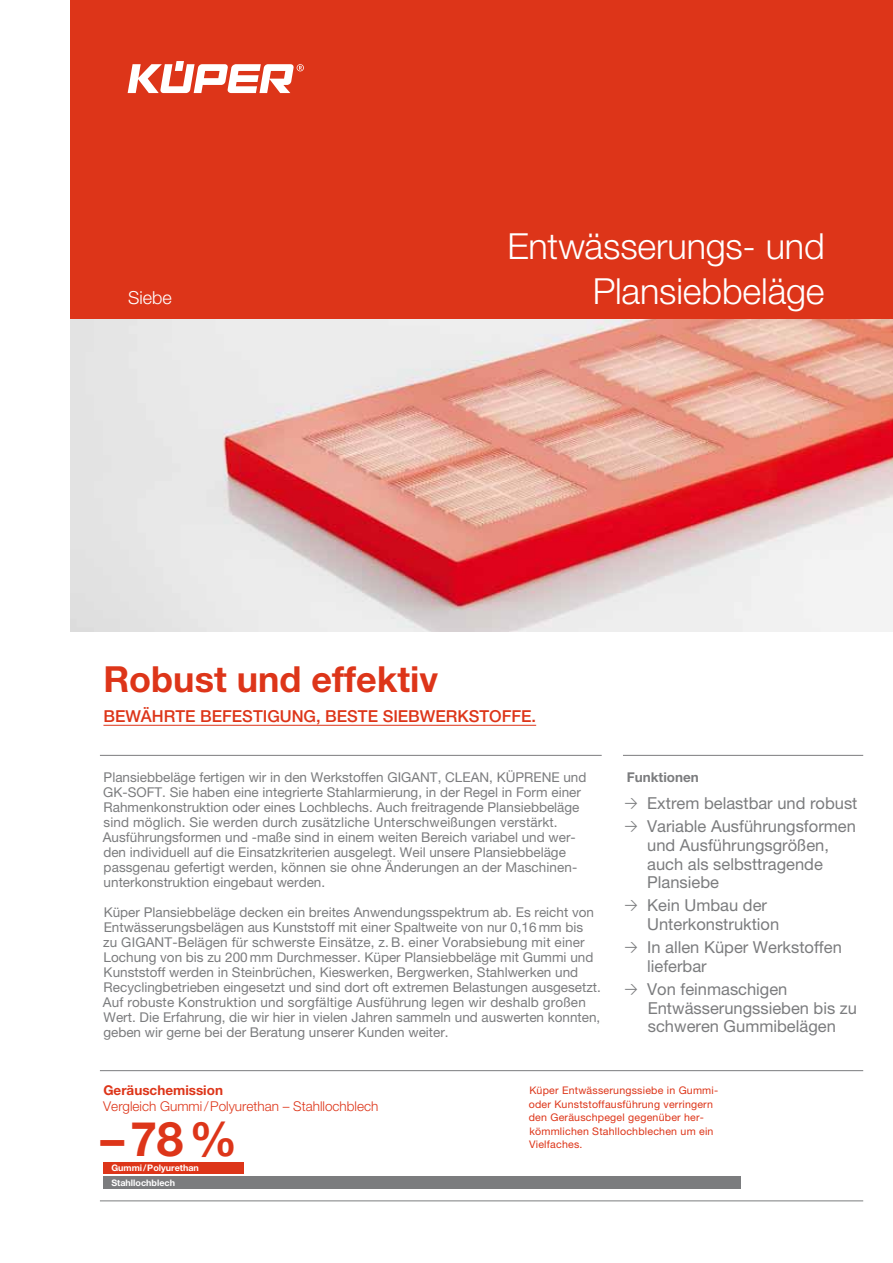
<style>
.page{position:relative;width:893px;height:1263px;background:#fff}
.page>*{position:absolute;margin:0;border:0;box-sizing:border-box;transform-origin:0 0}
.t1{font:700 47.7px "Helvetica Neue LT";color:#dd3519}
.t2{font:300 36px/45px "Helvetica Neue LT";letter-spacing:-.005em;color:#fff;text-align:right}
.t3{font:700 36px "Helvetica Neue LT";color:#dd3519}
.t4{font:300 18px "Helvetica Neue LT";color:#fff}
.t5{font:16.5px/18.8px "Helvetica Neue LT";color:#7b7c7e}
.t6{font:500 16.5px "Helvetica Neue LT";color:#dd3519}
.t7{font:13.5px/15px "Helvetica Neue LT";color:#7b7c7e}
.t8{font:300 13.5px "Helvetica Neue LT";color:#dd3519}
.t9{font:700 13.5px "Helvetica Neue LT";color:#dd3519}
.t10{font:700 13.5px "Helvetica Neue LT";color:#7b7c7e}
.t11{font:10.5px/13.5px "Helvetica Neue LT";letter-spacing:.02em;color:#dd3519}
.t12{font:700 9px "Helvetica Neue LT";color:#fff}
.s1{font-family:"DIN";font-size:13.5px}
</style>
<div class="page">
<img style="left:70px;top:319px;width:823px;height:312px">
<div style="left:70px;top:0;width:823px;height:319px;background:#dd3519"></div>
<svg style="left:128px;top:61px;width:176px;height:32px"></svg>
<hr style="left:100px;top:755px;width:502px;height:1px;background:#7b7c7e">
<hr style="left:100px;top:1200px;width:763px;height:1px;background:#7b7c7e">
<hr style="left:623px;top:755px;width:240px;height:1px;background:#7b7c7e">
<hr style="left:103px;top:725px;width:433px;height:1px;background:#dd3519">
<hr style="left:100px;top:1070px;width:763px;height:1px;background:#7b7c7e">
<div style="left:103px;top:1176px;width:638px;height:13px;background:#7b7c7e"></div>
<div style="left:103px;top:1162px;width:140px;height:12px;background:#dd3519"></div>
<h3 class="t4" style="left:128px;top:286px;width:45px">Siebe</h3>
<h2 class="t2" style="left:508px;top:223px;width:319px">Entwässerungs- und<br>Plansiebbeläge</h2>
<h2 class="t3" style="left:103px;top:657px;width:336px">Robust und effektiv</h2>
<p class="t6" style="left:103px;top:706px;width:434px">BEWÄHRTE BEFESTIGUNG, BESTE SIEBWERKSTOFFE.</p>
<p class="t7" style="left:103px;top:769px;width:485px">Plansiebbeläge fertigen wir in den Werkstoffen Gigant, Clean, Küprene und GK-Soft. Sie haben eine integrierte Stahlarmierung, in der Regel in Form einer Rahmenkonstruktion oder eines Lochblechs. Auch freitragende Plansiebbeläge sind möglich. Sie werden durch zusätzliche Unterschweißungen verstärkt.<br>Ausführungsformen und -maße sind in einem weiten Bereich variabel und wer&shy;den individuell auf die Einsatzkriterien ausgelegt. Weil unsere Plansiebbeläge passgenau gefertigt werden, können sie ohne Änderungen an der Maschinen&shy;unterkonstruktion eingebaut werden.</p>
<p class="t7" style="left:103px;top:904px;width:500px">Küper Plansiebbeläge decken ein breites Anwendungsspektrum ab. Es reicht von Entwässerungsbelägen aus Kunststoff mit einer Spaltweite von nur 0,16 mm bis<br>zu Gigant-Belägen für schwerste Einsätze, z. B. einer Vorabsiebung mit einer Lochung von bis zu 200 mm Durchmesser. Küper Plansiebbeläge mit Gummi und Kunststoff werden in Steinbrüchen, Kieswerken, Bergwerken, Stahlwerken und Recyclingbetrieben eingesetzt und sind dort oft extremen Belastungen ausgesetzt.<br>Auf robuste Konstruktion und sorgfältige Ausführung legen wir deshalb großen Wert. Die Erfahrung, die wir hier in vielen Jahren sammeln und auswerten konnten, geben wir gerne bei der Beratung unserer Kunden weiter.</p>
<p class="t10" style="left:627px;top:768px;width:74px">Funktionen</p>
<p class="t5" style="left:625px;top:791px;width:234px;line-height:23px"><span class="s1">&gt;</span> Extrem belastbar und robust <span class="s1">&gt;</span> Variable Ausführungsformen</p>
<p class="t5" style="left:647px;top:835px;width:183px">und Ausführungsgrößen, auch als selbsttragende<br>Plansiebe</p>
<p class="t5" style="left:647px;top:896px;width:134px;text-indent:-23px"><span class="s1">&gt;</span> Kein Umbau der<br>Unterkonstruktion</p>
<p class="t5" style="left:647px;top:937px;width:196px;text-indent:-23px"><span class="s1">&gt;</span> I n allen Küper Werkstoffen lieferbar</p>
<p class="t5" style="left:648px;top:979px;width:211px;text-indent:-23px"><span class="s1">&gt;</span> Von feinmaschigen<br>Entwässerungssieben bis zu schweren Gummibelägen</p>
<p class="t9" style="left:103px;top:1081px;width:121px">Geräuschemission</p>
<p class="t8" style="left:103px;top:1098px;width:276px">Vergleich Gummi/Polyurethan – Stahllochblech</p>
<h1 class="t1" style="left:101px;top:1109px;width:138px">–78%</h1>
<p class="t12" style="left:111px;top:1177px;width:65px">Stahllochblech</p>
<p class="t12" style="left:111px;top:1163px;width:89px">Gummi/Polyurethan</p>
<p class="t11" style="left:529px;top:1083px;width:191px">Küper Entwässerungssiebe in Gummi&shy;oder Kunststoffausführung verringern den Geräuschpegel gegenüber her&shy;kömmlichen Stahllochblechen um ein<br>Vielfaches.</p>
</div>
